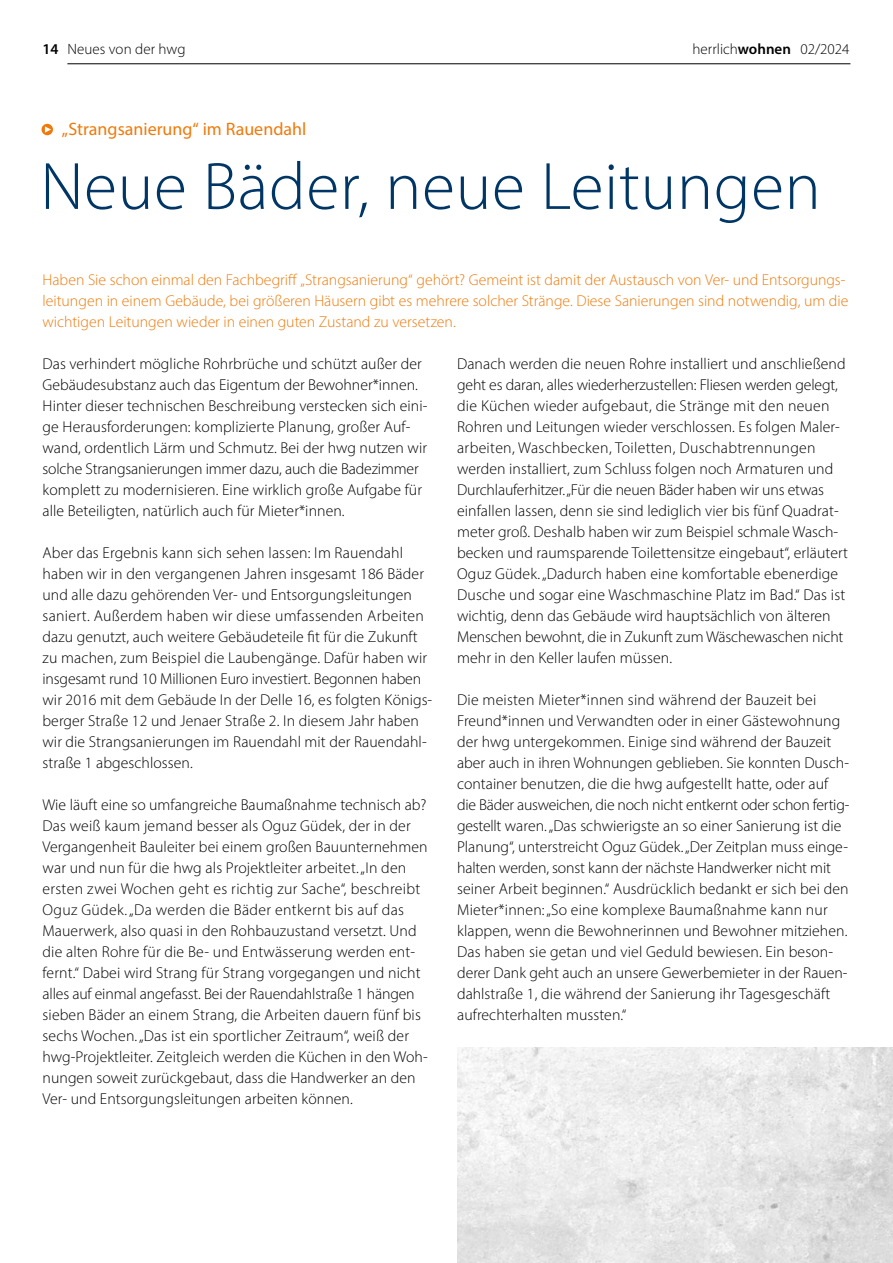
<style>
.page{position:relative;width:893px;height:1263px;background:#fff}
.page>*{position:absolute;margin:0;border:0;box-sizing:border-box;transform-origin:0 0}
.t1{font:300 67.5px "Myriad Pro";letter-spacing:.01em;color:#003665}
.t2{font:18px "Myriad Pro";color:#ef7a0b}
.t3{font:300 15.75px/21px "Myriad Pro";letter-spacing:.005em;color:#000}
.t4{font:300 15.75px/21px "Myriad Pro";color:#ef7a0b}
.t5{font:300 15px "Myriad Pro";color:#000}
.s1{font-weight:600}
</style>
<div class="page">
<img style="left:457px;top:1048px;width:436px;height:215px">
<div style="left:42px;top:124px;width:11px;height:11px;background:#ef7a0b;border-radius:50%"></div>
<svg style="left:45px;top:126px;width:6px;height:7px"></svg>
<hr style="left:67px;top:63px;width:783px;height:1px;background:#000">
<p class="t5" style="left:43px;top:40px;width:145px"><span class="s1">14</span> Neues von der hwg</p>
<p class="t5" style="left:692px;top:40px;width:159px">herrlich<span class="s1">wohnen</span> 02/2024</p>
<p class="t2" style="left:62px;top:118px;width:246px">„Strangsanierung“ im Rauendahl</p>
<h1 class="t1" style="left:40px;top:146px;width:782px">Neue Bäder, neue Leitungen</h1>
<p class="t4" style="left:43px;top:269px;width:807px">Haben Sie schon einmal den Fachbegriff „Strangsanierung“ gehört? Gemeint ist damit der Austausch von Ver- und Entsorgungs&shy;leitungen in einem Gebäude, bei größeren Häusern gibt es mehrere solcher Stränge. Diese Sanierungen sind notwendig, um die wichtigen Leitungen wieder in einen guten Zustand zu versetzen.</p>
<p class="t3" style="left:43px;top:353px;width:386px">Das verhindert mögliche Rohrbrüche und schützt außer der Gebäudesubstanz auch das Eigentum der Bewohner*innen.<br>Hinter dieser technischen Beschreibung verstecken sich eini&shy;ge Herausforderungen: komplizierte Planung, großer Auf&shy;wand, ordentlich Lärm und Schmutz. Bei der hwg nutzen wir solche Strangsanierungen immer dazu, auch die Badezimmer komplett zu modernisieren. Eine wirklich große Aufgabe für alle Beteiligten, natürlich auch für Mieter*innen.</p>
<p class="t3" style="left:43px;top:542px;width:391px">Aber das Ergebnis kann sich sehen lassen: Im Rauendahl haben wir in den vergangenen Jahren insgesamt 186 Bäder und alle dazu gehörenden Ver- und Entsorgungsleitungen saniert. Außerdem haben wir diese umfassenden Arbeiten dazu genutzt, auch weitere Gebäudeteile fit für die Zukunft zu machen, zum Beispiel die Laubengänge. Dafür haben wir insgesamt rund 10 Millionen Euro investiert. Begonnen haben wir 2016 mit dem Gebäude In der Delle 16, es folgten Königs&shy;berger Straße 12 und Jenaer Straße 2. In diesem Jahr haben wir die Strangsanierungen im Rauendahl mit der Rauendahl&shy;straße 1 abgeschlossen.</p>
<p class="t3" style="left:43px;top:794px;width:387px">Wie läuft eine so umfangreiche Baumaßnahme technisch ab?<br>Das weiß kaum jemand besser als Oguz Güdek, der in der Vergangenheit Bauleiter bei einem großen Bauunternehmen war und nun für die hwg als Projektleiter arbeitet. „In den ersten zwei Wochen geht es richtig zur Sache“, beschreibt Oguz Güdek. „Da werden die Bäder entkernt bis auf das Mauerwerk, also quasi in den Rohbauzustand versetzt. Und die alten Rohre für die Be- und Entwässerung werden ent&shy;fernt.“ Dabei wird Strang für Strang vorgegangen und nicht alles auf einmal angefasst. Bei der Rauendahlstraße 1 hängen sieben Bäder an einem Strang, die Arbeiten dauern fünf bis sechs Wochen. „Das ist ein sportlicher Zeitraum“, weiß der hwg-Projektleiter. Zeitgleich werden die Küchen in den Woh&shy;nungen soweit zurückgebaut, dass die Handwerker an den Ver- und Entsorgungsleitungen arbeiten können.</p>
<p class="t3" style="left:457px;top:353px;width:392px">Danach werden die neuen Rohre installiert und anschließend geht es daran, alles wiederherzustellen: Fliesen werden gelegt, die Küchen wieder aufgebaut, die Stränge mit den neuen Rohren und Leitungen wieder verschlossen. Es folgen Maler&shy;arbeiten, Waschbecken, Toiletten, Duschabtrennungen werden installiert, zum Schluss folgen noch Armaturen und Durchlauferhitzer. „Für die neuen Bäder haben wir uns etwas einfallen lassen, denn sie sind lediglich vier bis fünf Quadrat&shy;meter groß. Deshalb haben wir zum Beispiel schmale Wasch&shy;becken und raumsparende Toilettensitze eingebaut“, erläutert Oguz Güdek. „Dadurch haben eine komfortable ebenerdige Dusche und sogar eine Waschmaschine Platz im Bad.“ Das ist wichtig, denn das Gebäude wird hauptsächlich von älteren Menschen bewohnt, die in Zukunft zum Wäschewaschen nicht mehr in den Keller laufen müssen.</p>
<p class="t3" style="left:457px;top:689px;width:393px">Die meisten Mieter*innen sind während der Bauzeit bei Freund*innen und Verwandten oder in einer Gästewohnung der hwg untergekommen. Einige sind während der Bauzeit aber auch in ihren Wohnungen geblieben. Sie konnten Dusch&shy;container benutzen, die die hwg aufgestellt hatte, oder auf die Bäder ausweichen, die noch nicht entkernt oder schon fertig&shy;gestellt waren. „Das schwierigste an so einer Sanierung ist die Planung“, unterstreicht Oguz Güdek. „Der Zeitplan muss einge&shy;halten werden, sonst kann der nächste Handwerker nicht mit seiner Arbeit beginnen.“ Ausdrücklich bedankt er sich bei den Mieter*innen: „So eine komplexe Baumaßnahme kann nur klappen, wenn die Bewohnerinnen und Bewohner mitziehen.<br>Das haben sie getan und viel Geduld bewiesen. Ein beson&shy;derer Dank geht auch an unsere Gewerbemieter in der Rauen&shy;dahlstraße 1, die während der Sanierung ihr Tagesgeschäft aufrechterhalten mussten.“</p>
</div>
